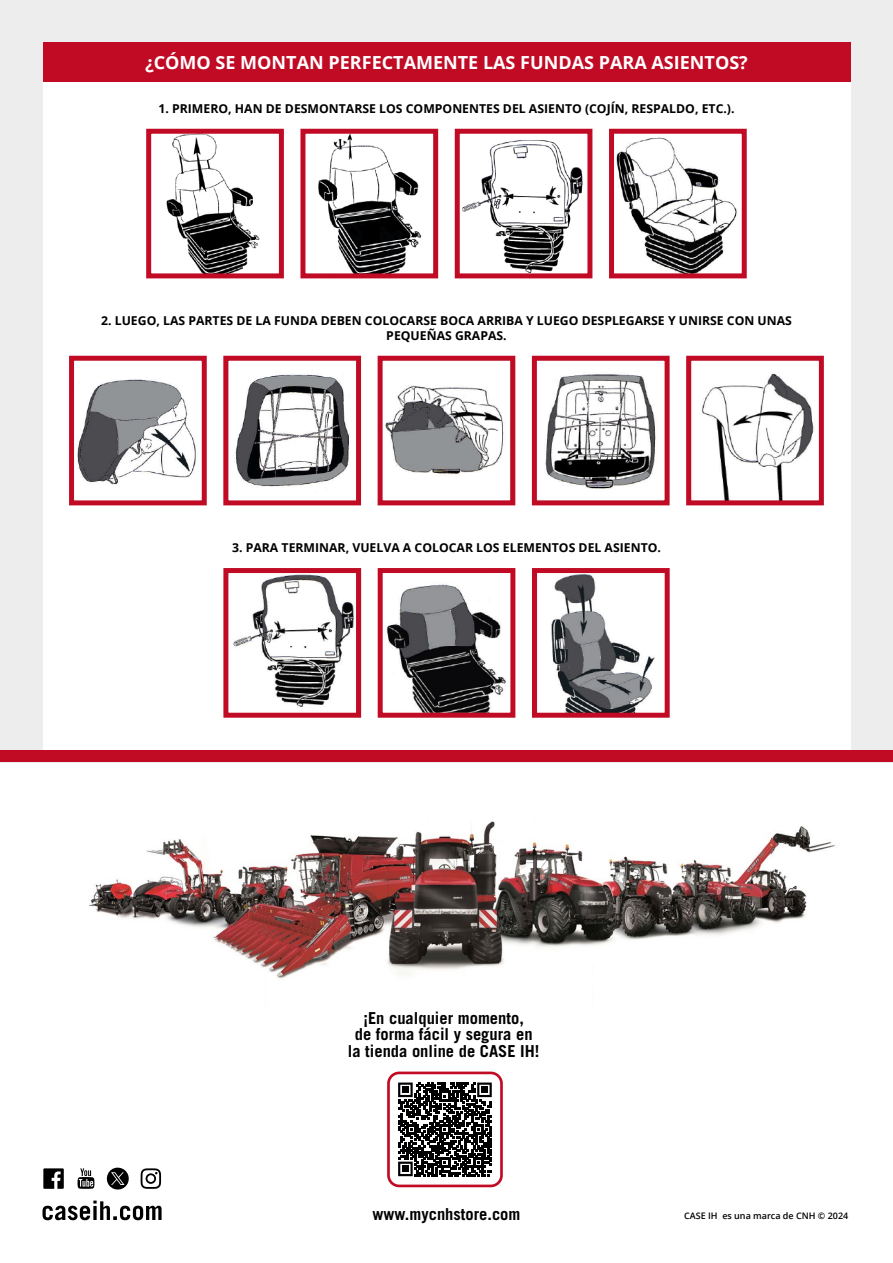
<style>
.page{position:relative;width:893px;height:1263px;background:#fff}
.page>*{position:absolute;margin:0;border:0;box-sizing:border-box;transform-origin:0 0}
.t1{font:700 18px "Open Sans";color:#fff}
.t2{font:700 16.5px/16.5px "Trade Gothic LT Std";color:#000;text-align:center}
.t3{font:700 12.3px/14.7px "Open Sans";color:#000;text-align:center}
.t4{font:600 9px "Open Sans";color:#000}
</style>
<div class="page">
<div style="left:0;top:0;width:893px;height:762px;background:#ededed"></div>
<div style="left:0;top:750px;width:893px;height:12px;background:#c10b25"></div>
<img style="left:89px;top:821px;width:746px;height:158px">
<div style="left:387px;top:1071px;width:116px;height:116px;border:3px solid #c10b25;border-radius:11px"></div>
<div style="left:43px;top:82px;width:807px;height:668px;background:#fff"></div>
<div style="left:43px;top:43px;width:807px;height:39px;background:#c10b25"></div>
<svg style="left:146px;top:128px;width:138px;height:151px"></svg>
<svg style="left:300px;top:128px;width:139px;height:151px"></svg>
<svg style="left:454px;top:128px;width:139px;height:151px"></svg>
<svg style="left:609px;top:128px;width:138px;height:151px"></svg>
<svg style="left:223px;top:568px;width:139px;height:150px"></svg>
<svg style="left:377px;top:568px;width:139px;height:150px"></svg>
<svg style="left:532px;top:568px;width:138px;height:150px"></svg>
<svg style="left:69px;top:355px;width:138px;height:151px"></svg>
<svg style="left:223px;top:355px;width:139px;height:151px"></svg>
<svg style="left:377px;top:355px;width:139px;height:151px"></svg>
<svg style="left:531px;top:355px;width:139px;height:151px"></svg>
<svg style="left:686px;top:355px;width:138px;height:151px"></svg>
<svg style="left:398px;top:1082px;width:94px;height:94px"></svg>
<svg style="left:43px;top:1200px;width:119px;height:20px"></svg>
<svg style="left:78px;top:1168px;width:16px;height:21px"></svg>
<svg style="left:141px;top:1168px;width:20px;height:21px"></svg>
<svg style="left:43px;top:1168px;width:21px;height:21px"></svg>
<svg style="left:106px;top:1167px;width:23px;height:23px"></svg>
<p class="t1" style="left:145px;top:50px;width:604px">¿CÓMO SE MONTAN PERFECTAMENTE LAS FUNDAS PARA ASIENTOS?</p>
<p class="t3" style="left:158px;top:101px;width:578px">1. PRIMERO, HAN DE DESMONTARSE LOS COMPONENTES DEL ASIENTO (COJÍN, RESPALDO, ETC.).</p>
<p class="t3" style="left:101px;top:313px;width:692px">2. LUEGO, LAS PARTES DE LA FUNDA DEBEN COLOCARSE BOCA ARRIBA Y LUEGO DESPLEGARSE Y UNIRSE CON UNAS<br>PEQUEÑAS GRAPAS.</p>
<p class="t3" style="left:232px;top:540px;width:430px">3. PARA TERMINAR, VUELVA A COLOCAR LOS ELEMENTOS DEL ASIENTO.</p>
<p class="t2" style="left:348px;top:1009px;width:193px">¡En cualquier momento,<br>de forma fácil y segura en la tienda online de CASE IH!</p>
<p class="t2" style="left:373px;top:1205px;width:149px">www.mycnhstore.com</p>
<p class="t4" style="left:684px;top:1210px;width:166px">CASE IH es una marca de CNH © 2024</p>
</div>
